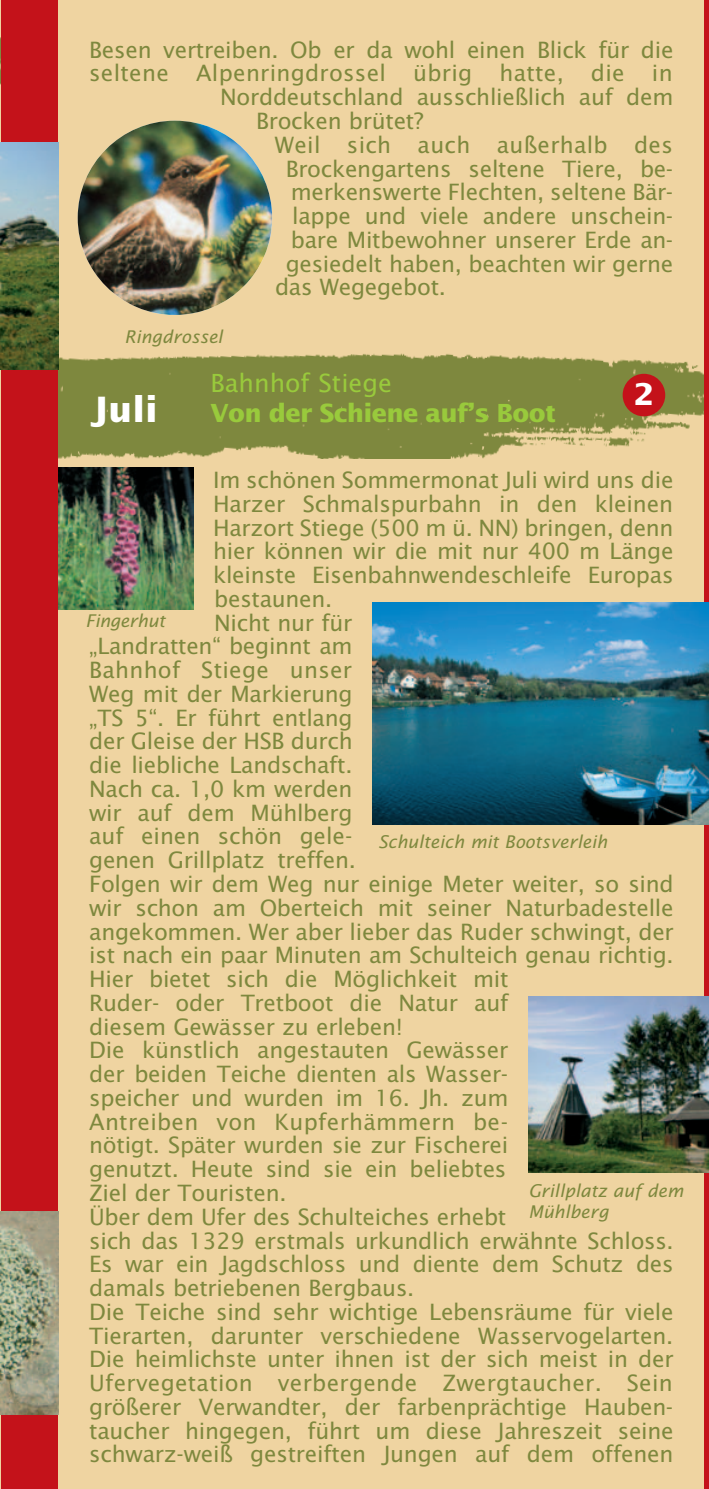
<style>
.page{position:relative;width:709px;height:1489px;background:#fff}
.page>*{position:absolute;margin:0;border:0;box-sizing:border-box;transform-origin:0 0}
.t1{font:700 35px "Lucida Sans";color:#fff}
.t2{font:700 30px "Lucida Sans";color:#fff}
.t3{font:700 25px "Lucida Sans";letter-spacing:-.025em;color:#99ca3c}
.t4{font:25px "Lucida Sans";color:#99ca3c}
.t5{font:22.5px "Lucida Sans";letter-spacing:-.01em;color:#7e883e}
.t6{font:22.5px "Lucida Sans";letter-spacing:.01em;color:#7e883e}
.t7{font:22.5px "Lucida Sans";letter-spacing:.015em;color:#7e883e}
.t8{font:italic 17.5px/21px "Lucida Sans";color:#7e883e}
.t9{font:italic 17.5px "Lucida Sans";letter-spacing:-.02em;color:#7e883e}
</style>
<div class="page">
<div style="left:0;top:0;width:19px;height:1488px;background:#c4121a"></div>
<img style="left:0;top:15px;width:1px;height:113px">
<div style="left:2px;top:0;width:706px;height:1488px;background:#efd4a1"></div>
<img style="left:58px;top:342px;width:645px;height:116px">
<img style="left:58px;top:468px;width:135px;height:141px">
<div style="left:622px;top:374px;width:42px;height:42px;background:#c4121a;border-radius:50%"></div>
<div style="left:2px;top:0;width:56px;height:1488px;background:#c4121a"></div>
<div style="left:703px;top:0;width:5px;height:1488px;background:#c4121a"></div>
<img style="left:0;top:142px;width:58px;height:227px">
<img style="left:0;top:1211px;width:58px;height:202px">
<img style="left:372px;top:602px;width:336px;height:222px">
<img style="left:528px;top:996px;width:180px;height:176px">
<img style="left:78px;top:121px;width:194px;height:194px;border-radius:50%">
<p class="t5" style="left:89px;top:40px;width:585px">Besen vertreiben. Ob er da wohl einen Blick für die</p>
<p class="t6" style="left:89px;top:64px;width:584px">seltene Alpenringdrossel übrig hatte, die in</p>
<p class="t5" style="left:220px;top:88px;width:454px">Norddeutschland ausschließlich auf dem</p>
<p class="t5" style="left:256px;top:112px;width:169px">Brocken brütet?</p>
<p class="t7" style="left:274px;top:135px;width:399px">Weil sich auch außerhalb des</p>
<p class="t5" style="left:285px;top:159px;width:388px">Brockengartens seltene Tiere, be-</p>
<p class="t5" style="left:290px;top:183px;width:383px">merkenswerte Flechten, seltene Bär-</p>
<p class="t5" style="left:292px;top:207px;width:382px">lappe und viele andere unschein-</p>
<p class="t5" style="left:290px;top:230px;width:383px">bare Mitbewohner unserer Erde an-</p>
<p class="t5" style="left:285px;top:254px;width:389px">gesiedelt haben, beachten wir gerne</p>
<p class="t5" style="left:275px;top:278px;width:172px">das Wegegebot.</p>
<p class="t8" style="left:124px;top:327px;width:99px">Ringdrossel</p>
<h1 class="t1" style="left:90px;top:395px;width:69px">Juli</h1>
<p class="t4" style="left:210px;top:373px;width:183px">Bahnhof Stiege</p>
<p class="t3" style="left:210px;top:403px;width:347px">Von der Schiene auf’s Boot</p>
<h2 class="t2" style="left:633px;top:381px;width:22px">2</h2>
<p class="t5" style="left:213px;top:470px;width:461px">Im schönen Sommermonat Juli wird uns die</p>
<p class="t5" style="left:213px;top:494px;width:461px">Harzer Schmalspurbahn in den kleinen</p>
<p class="t5" style="left:213px;top:518px;width:461px">Harzort Stiege (500 m ü. NN) bringen, denn</p>
<p class="t5" style="left:213px;top:542px;width:461px">hier können wir die mit nur 400 m Länge</p>
<p class="t5" style="left:213px;top:565px;width:461px">kleinste Eisenbahnwendeschleife Europas</p>
<p class="t5" style="left:214px;top:589px;width:120px">bestaunen.</p>
<p class="t5" style="left:214px;top:613px;width:140px">Nicht nur für</p>
<p class="t5" style="left:89px;top:637px;width:264px">„Landratten“ beginnt am</p>
<p class="t7" style="left:89px;top:660px;width:264px">Bahnhof Stiege unser</p>
<p class="t5" style="left:89px;top:684px;width:264px">Weg mit der Markierung</p>
<p class="t5" style="left:89px;top:708px;width:264px">„TS 5“. Er führt entlang</p>
<p class="t5" style="left:89px;top:732px;width:265px">der Gleise der HSB durch</p>
<p class="t5" style="left:89px;top:755px;width:264px">die liebliche Landschaft.</p>
<p class="t5" style="left:89px;top:779px;width:264px">Nach ca. 1,0 km werden</p>
<p class="t5" style="left:89px;top:803px;width:264px">wir auf dem Mühlberg</p>
<p class="t5" style="left:89px;top:827px;width:264px">auf einen schön gele-</p>
<p class="t5" style="left:89px;top:850px;width:268px">genen Grillplatz treffen.</p>
<p class="t5" style="left:89px;top:874px;width:585px">Folgen wir dem Weg nur einige Meter weiter, so sind</p>
<p class="t5" style="left:89px;top:898px;width:585px">wir schon am Oberteich mit seiner Naturbadestelle</p>
<p class="t5" style="left:89px;top:922px;width:585px">angekommen. Wer aber lieber das Ruder schwingt, der</p>
<p class="t5" style="left:89px;top:945px;width:585px">ist nach ein paar Minuten am Schulteich genau richtig.</p>
<p class="t5" style="left:89px;top:969px;width:420px">Hier bietet sich die Möglichkeit mit</p>
<p class="t5" style="left:89px;top:993px;width:420px">Ruder- oder Tretboot die Natur auf</p>
<p class="t5" style="left:89px;top:1017px;width:315px">diesem Gewässer zu erleben!</p>
<p class="t5" style="left:89px;top:1040px;width:420px">Die künstlich angestauten Gewässer</p>
<p class="t5" style="left:89px;top:1064px;width:420px">der beiden Teiche dienten als Wasser-</p>
<p class="t5" style="left:89px;top:1088px;width:420px">speicher und wurden im 16. Jh. zum</p>
<p class="t6" style="left:89px;top:1112px;width:420px">Antreiben von Kupferhämmern be-</p>
<p class="t5" style="left:89px;top:1135px;width:420px">nötigt. Später wurden sie zur Fischerei</p>
<p class="t5" style="left:89px;top:1159px;width:418px">genutzt. Heute sind sie ein beliebtes</p>
<p class="t5" style="left:89px;top:1183px;width:198px">Ziel der Touristen.</p>
<p class="t5" style="left:89px;top:1207px;width:418px">Über dem Ufer des Schulteiches erhebt</p>
<p class="t5" style="left:89px;top:1230px;width:585px">sich das 1329 erstmals urkundlich erwähnte Schloss.</p>
<p class="t5" style="left:89px;top:1254px;width:585px">Es war ein Jagdschloss und diente dem Schutz des</p>
<p class="t5" style="left:89px;top:1278px;width:326px">damals betriebenen Bergbaus.</p>
<p class="t5" style="left:89px;top:1302px;width:585px">Die Teiche sind sehr wichtige Lebensräume für viele</p>
<p class="t5" style="left:89px;top:1325px;width:585px">Tierarten, darunter verschiedene Wasservogelarten.</p>
<p class="t5" style="left:89px;top:1349px;width:585px">Die heimlichste unter ihnen ist der sich meist in der</p>
<p class="t6" style="left:89px;top:1373px;width:584px">Ufervegetation verbergende Zwergtaucher. Sein</p>
<p class="t5" style="left:89px;top:1397px;width:585px">größerer Verwandter, der farbenprächtige Hauben-</p>
<p class="t5" style="left:89px;top:1420px;width:585px">taucher hingegen, führt um diese Jahreszeit seine</p>
<p class="t5" style="left:89px;top:1444px;width:585px">schwarz-weiß gestreiften Jungen auf dem offenen</p>
<p class="t9" style="left:85px;top:613px;width:81px">Fingerhut</p>
<p class="t8" style="left:378px;top:831px;width:231px">Schulteich mit Bootsverleih</p>
<p class="t8" style="left:528px;top:1181px;width:156px">Grillplatz auf dem<br>Mühlberg</p>
</div>
